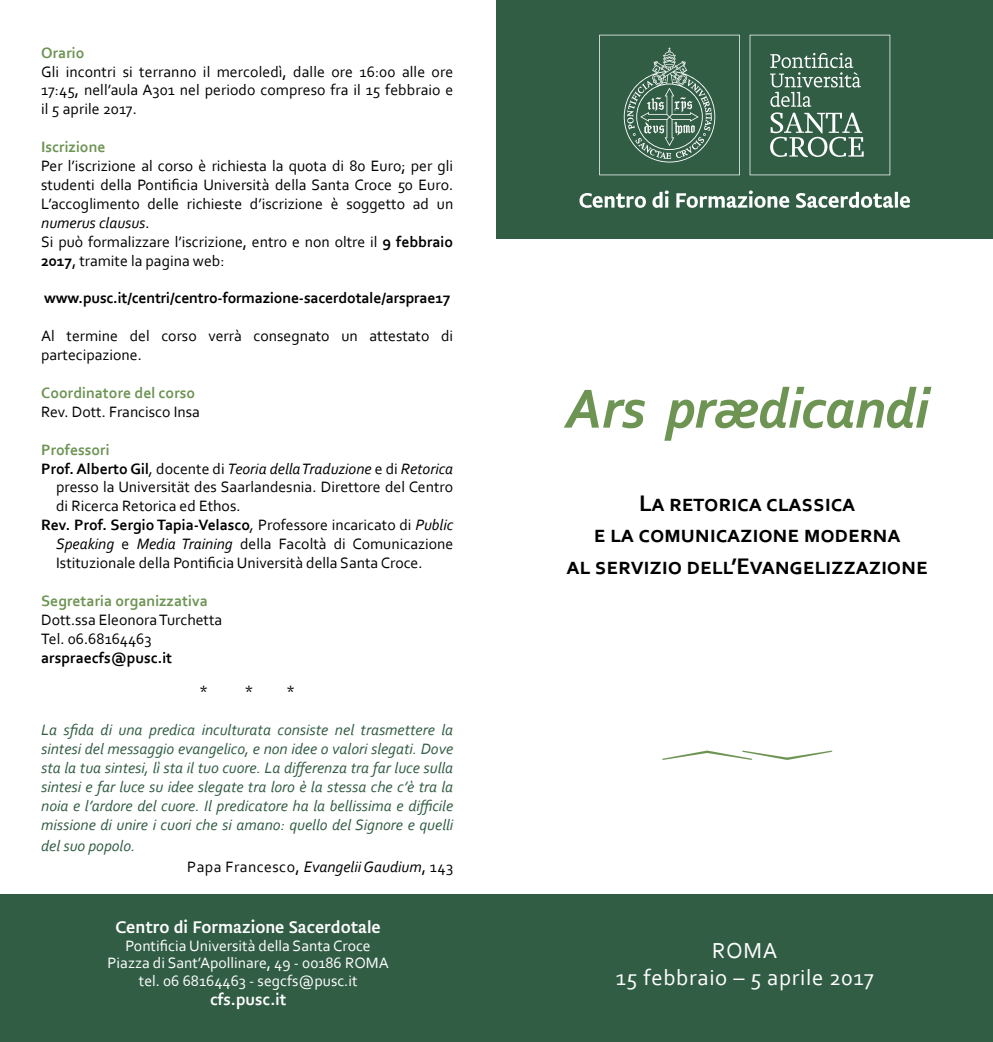
<style>
.page{position:relative;width:993px;height:1042px;background:#fff}
.page>*{position:absolute;margin:0;border:0;box-sizing:border-box;transform-origin:0 0}
.t1{font:italic 700 57.75px "Corbel";letter-spacing:-.02em;color:#6e9454}
.t2{font:38.5px "STIX Size Five Sym";color:#6e9454}
.t3{font:700 23.62px/31.5px "Corbel";letter-spacing:-.01em;color:#000;text-align:center}
.t4{font:22.75px/27.3px "Corbel";letter-spacing:.03em;color:#fff;text-align:center}
.t5{font:17.5px "Brioni Sanst Std";color:#fff}
.t6{font:700 17.5px "Corbel";color:#fff}
.t7{font:15.75px/18.9px "Corbel";color:#000}
.t8{font:italic 15.75px/18.9px "Corbel";color:#325d45;text-align:justify}
.t9{font:700 15.75px "Corbel";letter-spacing:-.01em;color:#000}
.t10{font:15.75px/17.5px "Corbel";color:#fff;text-align:center}
.t11{font:700 15.75px "Corbel";color:#6e9454}
.t12{font:italic 15.75px "Corbel";color:#000}
.t13{font:15.75px "Corbel";letter-spacing:.03em;color:#000}
.s1{font-style:italic}
.s2{font-weight:700}
.s3{font-weight:700;font-style:normal}
.s4{font-style:normal}
.s5{font-weight:400;font-style:italic}
.s6{font-weight:400}
</style>
<div class="page">
<div style="left:0;top:894px;width:496px;height:148px;background:#325d45"></div>
<div style="left:496px;top:0;width:496px;height:238px;background:#325d45"></div>
<div style="left:496px;top:894px;width:496px;height:148px;background:#325d45"></div>
<svg style="left:579px;top:193px;width:66px;height:15px"></svg>
<svg style="left:652px;top:190px;width:16px;height:18px"></svg>
<svg style="left:676px;top:190px;width:113px;height:18px"></svg>
<svg style="left:796px;top:192px;width:113px;height:16px"></svg>
<svg style="left:599px;top:35px;width:140px;height:140px"></svg>
<svg style="left:749px;top:35px;width:141px;height:140px"></svg>
<p class="t11" style="left:41px;top:43px;width:45px">Orario</p>
<p class="t7" style="left:41px;top:61px;width:413px;text-align:justify">Gli incontri si terranno il mercoledì, dalle ore 16:00 alle ore 17:45, nell’aula A301 nel periodo compreso fra il 15 febbraio e il 5 aprile 2017.</p>
<p class="t11" style="left:41px;top:137px;width:66px">Iscrizione</p>
<p class="t7" style="left:41px;top:156px;width:413px">Per l’iscrizione al corso è richiesta la quota di 80 Euro; per gli studenti della Pontificia Università della Santa Croce 50 Euro.<br>L’accoglimento delle richieste d’iscrizione è soggetto ad un <span class="s1">numerus clausus</span>.<br>Si può formalizzare l’iscrizione, entro e non oltre il <span class="s2">9 febbraio 2017</span>, tramite la pagina web:</p>
<p class="t9" style="left:44px;top:288px;width:407px">www.pusc.it/centri/centro-formazione-sacerdotale/arsprae17</p>
<p class="t7" style="left:41px;top:326px;width:413px">Al termine del corso verrà consegnato un attestato di partecipazione.</p>
<p class="t11" style="left:41px;top:383px;width:155px">Coordinatore del corso</p>
<p class="t7" style="left:41px;top:402px;width:160px">Rev. Dott. Francisco Insa</p>
<p class="t11" style="left:41px;top:440px;width:70px">Professori</p>
<p class="t12" style="left:41px;top:458px;width:413px"><span class="s3">Prof. Alberto Gil</span>, <span class="s4">docente di</span> Teoria della Traduzione <span class="s4">e di</span> Retorica</p>
<p class="t7" style="left:56px;top:477px;width:398px">presso la Universität des Saarlandesnia. Direttore del Centro</p>
<p class="t7" style="left:56px;top:496px;width:186px">di Ricerca Retorica ed Ethos.</p>
<p class="t9" style="left:41px;top:515px;width:413px">Rev. Prof. Sergio Tapia-Velasco<span class="s5">,</span> <span class="s6">Professore incaricato di</span> <span class="s5">Public</span></p>
<p class="t7" style="left:56px;top:534px;width:398px"><span class="s1">Speaking</span> e <span class="s1">Media Training</span> della Facoltà di Comunicazione</p>
<p class="t7" style="left:56px;top:553px;width:368px">Istituzionale della Pontificia Università della Santa Croce.</p>
<p class="t11" style="left:41px;top:591px;width:168px">Segretaria organizzativa</p>
<p class="t7" style="left:41px;top:610px;width:182px">Dott.ssa Eleonora Turchetta<br>Tel. 06.68164463</p>
<p class="t9" style="left:41px;top:647px;width:132px">arspraecfs@pusc.it</p>
<p class="t7" style="left:199px;top:681px;width:55px">* *</p>
<p class="t7" style="left:286px;top:681px;width:10px">*</p>
<p class="t8" style="left:41px;top:720px;width:413px">La sfida di una predica inculturata consiste nel trasmettere la sintesi del messaggio evangelico, e non idee o valori slegati. Dove sta la tua sintesi, lì sta il tuo cuore. La differenza tra far luce sulla sintesi e far luce su idee slegate tra loro è la stessa che c’è tra la noia e l’ardore del cuore. Il predicatore ha la bellissima e difficile missione di unire i cuori che si amano: quello del Signore e quelli</p>
<p class="t8" style="left:41px;top:835px;width:96px">del suo popolo.</p>
<p class="t13" style="left:187px;top:857px;width:267px">Papa Francesco, <span class="s1">Evangelii Gaudium</span>, 143</p>
<p class="t5" style="left:116px;top:915px;width:267px">Centro di Formazione Sacerdotale</p>
<p class="t10" style="left:108px;top:936px;width:282px">Pontificia Università della Santa Croce<br>Piazza di Sant’Apollinare, 49 - 00186 ROMA tel. 06 68164463 - segcfs@pusc.it</p>
<p class="t6" style="left:210px;top:988px;width:78px">cfs.pusc.it</p>
<h1 class="t1" style="left:565px;top:373px;width:365px">Ars prædicandi</h1>
<h3 class="t3" style="left:566px;top:486px;width:363px">La retorica classica<br>e la comunicazione moderna<br>al servizio dell’Evangelizzazione</h3>
<h2 class="t2" style="left:662px;top:745px;width:171px">ˆˇ</h2>
<h3 class="t4" style="left:615px;top:936px;width:259px">ROMA<br>15 febbraio – 5 aprile 2017</h3>
</div>
